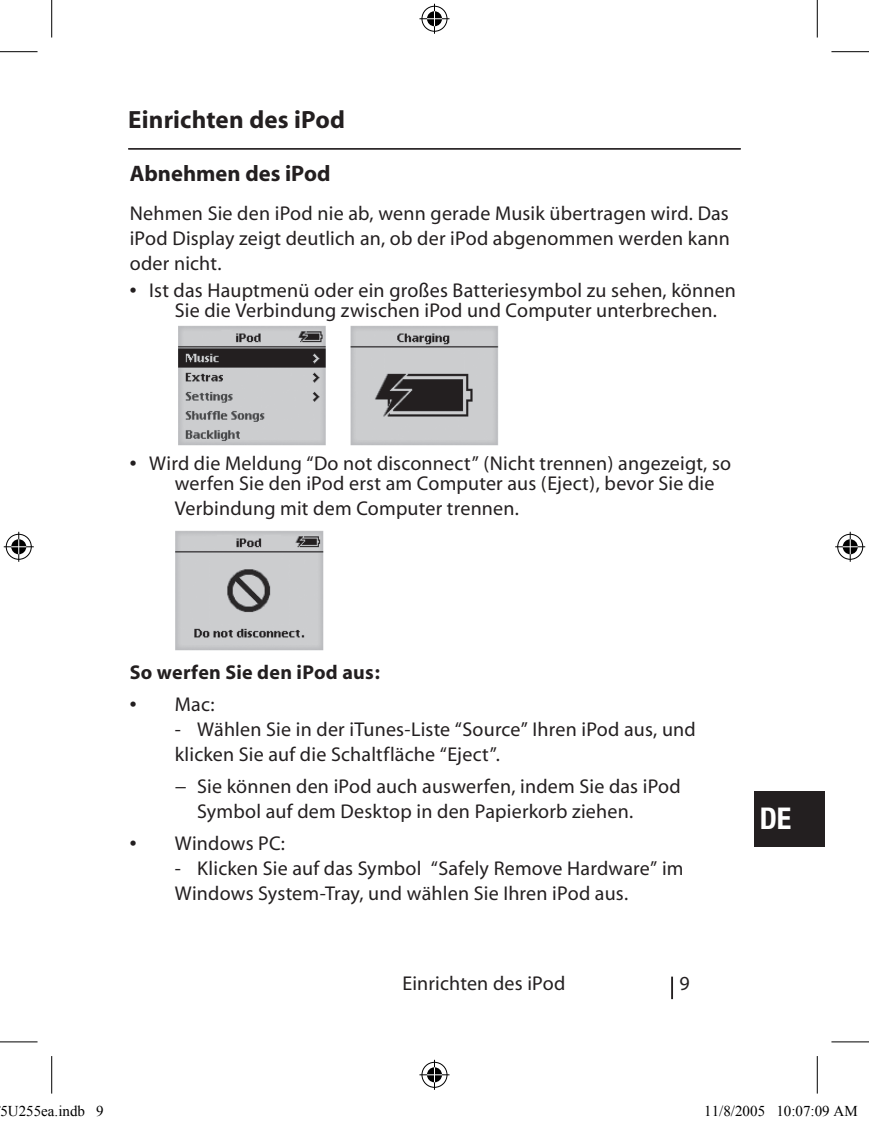
<style>
.page{position:relative;width:869px;height:1124px;background:#fff}
.page>*{position:absolute;margin:0;border:0;box-sizing:border-box;transform-origin:0 0}
.t1{font:700 condensed 30px "Helvetica Neue LT Pro";color:#fff}
.t2{font:700 25px "Myriad";letter-spacing:.005em;color:#231f20}
.t3{font:700 22.5px "Myriad";color:#231f20}
.t4{font:20px/25px "Myriad";letter-spacing:.01em;color:#231f20}
.t5{font:700 20px "Myriad";letter-spacing:.015em;color:#231f20}
.t6{font:15px "Times New Roman";color:#000}
.s1{font-weight:700}
</style>
<div class="page">
<hr style="left:671px;top:976px;width:2px;height:23px;background:#231f20">
<div style="left:754px;top:792px;width:70px;height:55px;background:#231f20"></div>
<hr style="left:128px;top:148px;width:612px;height:1px;background:#231f20">
<img style="left:178px;top:325px;width:321px;height:121px">
<img style="left:175px;top:530px;width:149px;height:121px">
<hr style="left:0;top:51px;width:38px;height:1px;background:#000">
<hr style="left:831px;top:51px;width:37px;height:1px;background:#000">
<hr style="left:0;top:1041px;width:38px;height:1px;background:#000">
<hr style="left:831px;top:1041px;width:37px;height:1px;background:#000">
<hr style="left:51px;top:0;width:1px;height:38px;background:#000">
<hr style="left:51px;top:1056px;width:1px;height:37px;background:#000">
<hr style="left:816px;top:0;width:1px;height:38px;background:#000">
<hr style="left:816px;top:1056px;width:1px;height:37px;background:#000">
<div style="left:420px;top:5px;width:28px;height:28px;border:3px solid #fff;border-radius:50%"></div>
<hr style="left:419px;top:17px;width:30px;height:3px;background:#fff">
<hr style="left:433px;top:4px;width:3px;height:30px;background:#fff">
<div style="left:425px;top:10px;width:18px;height:18px;border:3px solid #fff;border-radius:50%"></div>
<div style="left:421px;top:6px;width:26px;height:26px;border:1px solid #000;border-radius:50%"></div>
<hr style="left:419px;top:18px;width:30px;height:1px;background:#000">
<hr style="left:434px;top:4px;width:1px;height:30px;background:#000">
<svg style="left:427px;top:11px;width:15px;height:15px"></svg>
<div style="left:420px;top:1061px;width:28px;height:28px;border:3px solid #fff;border-radius:50%"></div>
<hr style="left:419px;top:1073px;width:30px;height:3px;background:#fff">
<hr style="left:433px;top:1060px;width:3px;height:30px;background:#fff">
<div style="left:425px;top:1066px;width:18px;height:18px;border:3px solid #fff;border-radius:50%"></div>
<div style="left:421px;top:1062px;width:26px;height:25px;border:1px solid #000;border-radius:50%"></div>
<hr style="left:419px;top:1074px;width:30px;height:1px;background:#000">
<hr style="left:434px;top:1060px;width:1px;height:30px;background:#000">
<svg style="left:427px;top:1067px;width:15px;height:15px"></svg>
<div style="left:5px;top:533px;width:28px;height:28px;border:3px solid #fff;border-radius:50%"></div>
<hr style="left:4px;top:545px;width:30px;height:3px;background:#fff">
<hr style="left:17px;top:532px;width:3px;height:30px;background:#fff">
<div style="left:10px;top:538px;width:18px;height:18px;border:3px solid #fff;border-radius:50%"></div>
<div style="left:6px;top:534px;width:26px;height:25px;border:1px solid #000;border-radius:50%"></div>
<hr style="left:4px;top:546px;width:30px;height:1px;background:#000">
<hr style="left:18px;top:532px;width:1px;height:30px;background:#000">
<svg style="left:11px;top:539px;width:15px;height:15px"></svg>
<div style="left:836px;top:533px;width:28px;height:28px;border:3px solid #fff;border-radius:50%"></div>
<hr style="left:835px;top:545px;width:30px;height:3px;background:#fff">
<hr style="left:848px;top:532px;width:3px;height:30px;background:#fff">
<div style="left:841px;top:538px;width:18px;height:18px;border:3px solid #fff;border-radius:50%"></div>
<div style="left:837px;top:534px;width:25px;height:25px;border:1px solid #000;border-radius:50%"></div>
<hr style="left:835px;top:546px;width:30px;height:1px;background:#000">
<hr style="left:849px;top:532px;width:1px;height:30px;background:#000">
<svg style="left:842px;top:539px;width:15px;height:15px"></svg>
<p class="t2" style="left:128px;top:107px;width:218px">Einrichten des iPod</p>
<p class="t3" style="left:130px;top:162px;width:202px">Abnehmen des iPod</p>
<p class="t4" style="left:130px;top:201px;width:601px;text-align:justify">Nehmen Sie den iPod nie ab, wenn gerade Musik übertragen wird. Das iPod Display zeigt deutlich an, ob der iPod abgenommen werden kann oder nicht.</p>
<p class="t4" style="left:175px;top:281px;width:562px;line-height:20px;text-indent:-45px"><span class="s1">•</span> Ist das Hauptmenü oder ein großes Batteriesymbol zu sehen, können<br>Sie die Verbindung zwischen iPod und Computer unterbrechen.</p>
<p class="t4" style="left:175px;top:454px;width:558px;line-height:20px;text-indent:-45px"><span class="s1">•</span> Wird die Meldung “Do not disconnect” (Nicht trennen) angezeigt, so werfen Sie den iPod erst am Computer aus (Eject), bevor Sie die</p>
<p class="t4" style="left:175px;top:497px;width:345px">Verbindung mit dem Computer trennen.</p>
<p class="t5" style="left:130px;top:662px;width:252px">So werfen Sie den iPod aus:</p>
<p class="t4" style="left:130px;top:692px;width:86px"><span class="s1">•</span> Mac:</p>
<p class="t4" style="left:175px;top:717px;width:522px">- Wählen Sie in der iTunes-Liste “Source” Ihren iPod aus, und klicken Sie auf die Schaltfläche “Eject”.</p>
<p class="t4" style="left:197px;top:774px;width:485px;text-indent:-22px">− Sie können den iPod auch auswerfen, indem Sie das iPod<br>Symbol auf dem Desktop in den Papierkorb ziehen.</p>
<p class="t4" style="left:130px;top:831px;width:157px"><span class="s1">•</span> Windows PC:</p>
<p class="t4" style="left:175px;top:856px;width:510px">- Klicken Sie auf das Symbol “Safely Remove Hardware” im<br>Windows System-Tray, und wählen Sie Ihren iPod aus.</p>
<p class="t4" style="left:402px;top:972px;width:164px">Einrichten des iPod</p>
<p class="t4" style="left:679px;top:972px;width:12px">9</p>
<h1 class="t1" style="left:759px;top:800px;width:33px">DE</h1>
<p class="t6" style="left:0;top:1101px;width:105px">5U255ea.indb 9</p>
<p class="t6" style="left:704px;top:1101px;width:155px">11/8/2005 10:07:09 AM</p>
</div>
